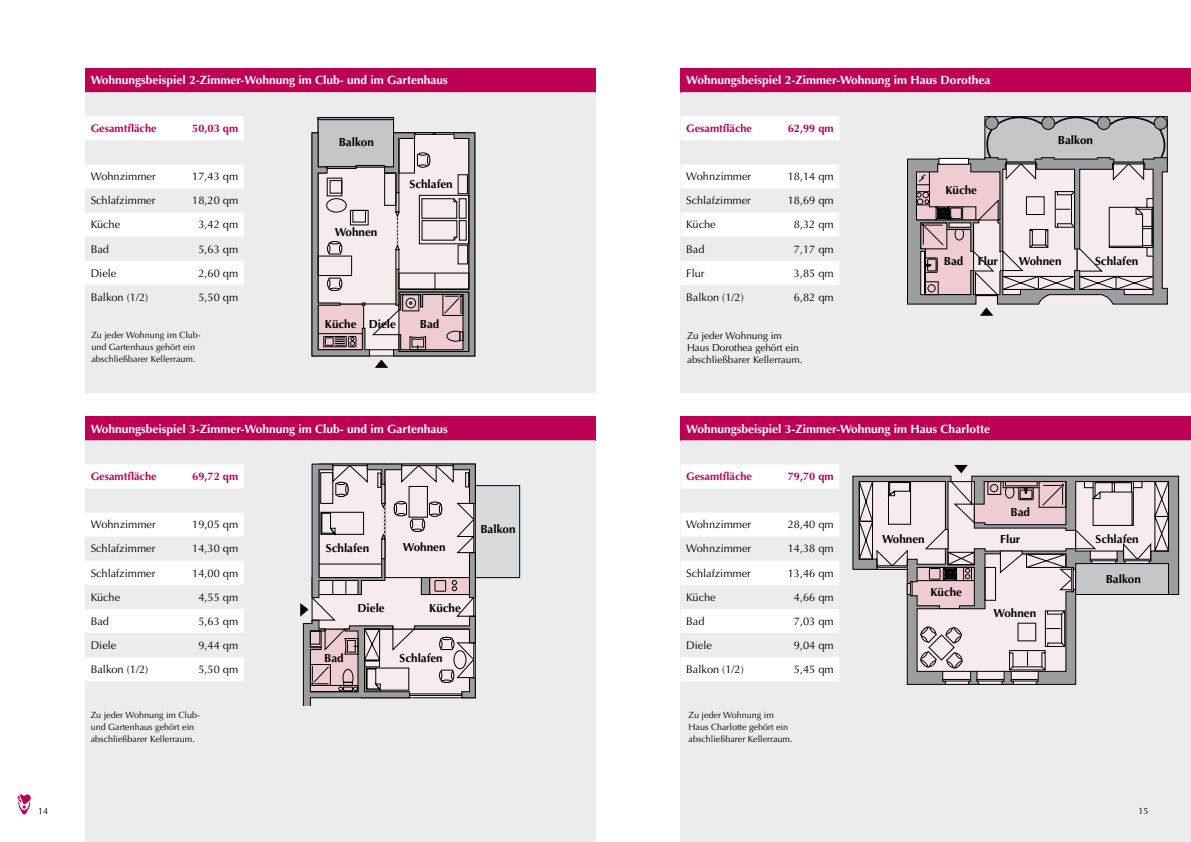
<style>
.page{position:relative;width:1191px;height:842px;background:#fff}
.page>*{position:absolute;margin:0;border:0;box-sizing:border-box;transform-origin:0 0}
.t1{font:700 12px "Optima LT Std";color:#fff}
.t2{font:700 11.7px "Optima";color:#000}
.t3{font:11px "Optima LT Std";color:#000}
.t4{font:700 11px "Optima LT Std";color:#be0055}
.t5{font:10px/12px "Optima LT Std";color:#000}
.t6{font:9px/12px "Optima LT Std";color:#000}
</style>
<div class="page">
<div style="left:680px;top:68px;width:511px;height:325px;background:#ececed"></div>
<div style="left:680px;top:68px;width:511px;height:24px;background:#be0055"></div>
<svg style="left:680px;top:92px;width:511px;height:213px"></svg>
<svg style="left:680px;top:116px;width:159px;height:169px"></svg>
<div style="left:85px;top:416px;width:510px;height:426px;background:#ececed"></div>
<div style="left:85px;top:416px;width:510px;height:24px;background:#be0055"></div>
<svg style="left:85px;top:440px;width:510px;height:259px"></svg>
<svg style="left:85px;top:464px;width:159px;height:217px"></svg>
<div style="left:85px;top:68px;width:510px;height:325px;background:#ececed"></div>
<div style="left:85px;top:68px;width:510px;height:24px;background:#be0055"></div>
<svg style="left:85px;top:92px;width:510px;height:255px"></svg>
<svg style="left:85px;top:116px;width:159px;height:169px"></svg>
<div style="left:680px;top:416px;width:511px;height:426px;background:#ececed"></div>
<div style="left:680px;top:416px;width:511px;height:24px;background:#be0055"></div>
<svg style="left:680px;top:440px;width:511px;height:155px"></svg>
<svg style="left:680px;top:464px;width:159px;height:217px"></svg>
<svg style="left:312px;top:117px;width:163px;height:251px"></svg>
<svg style="left:907px;top:115px;width:260px;height:201px"></svg>
<svg style="left:852px;top:476px;width:327px;height:119px"></svg>
<svg style="left:859px;top:481px;width:309px;height:204px"></svg>
<svg style="left:954px;top:465px;width:13px;height:8px"></svg>
<div style="left:475px;top:486px;width:44px;height:92px;background:#d9dadb"></div>
<div style="left:475px;top:485px;width:45px;height:93px;border:1px solid #000"></div>
<svg style="left:300px;top:464px;width:175px;height:242px"></svg>
<div style="left:381px;top:484px;width:4px;height:19px;border:1px solid #000"></div>
<svg style="left:18px;top:794px;width:13px;height:20px"></svg>
<p class="t1" style="left:91px;top:73px;width:359px">Wohnungsbeispiel 2-Zimmer-Wohnung im Club- und im Gartenhaus</p>
<p class="t4" style="left:91px;top:122px;width:67px">Gesamtfläche</p>
<p class="t4" style="left:192px;top:122px;width:47px">50,03 qm</p>
<p class="t3" style="left:91px;top:170px;width:66px">Wohnzimmer</p>
<p class="t3" style="left:192px;top:170px;width:47px">17,43 qm</p>
<p class="t3" style="left:91px;top:194px;width:66px">Schlafzimmer</p>
<p class="t3" style="left:192px;top:194px;width:47px">18,20 qm</p>
<p class="t3" style="left:91px;top:218px;width:31px">Küche</p>
<p class="t3" style="left:198px;top:218px;width:41px">3,42 qm</p>
<p class="t3" style="left:91px;top:242px;width:20px">Bad</p>
<p class="t3" style="left:198px;top:242px;width:41px">5,63 qm</p>
<p class="t3" style="left:91px;top:266px;width:27px">Diele</p>
<p class="t3" style="left:198px;top:266px;width:41px">2,60 qm</p>
<p class="t3" style="left:91px;top:291px;width:59px">Balkon (1/2)</p>
<p class="t3" style="left:198px;top:291px;width:41px">5,50 qm</p>
<p class="t6" style="left:91px;top:329px;width:111px">Zu jeder Wohnung im Club&shy;und Gartenhaus gehört ein abschließbarer Kellerraum.</p>
<p class="t2" style="left:339px;top:135px;width:37px">Balkon</p>
<p class="t2" style="left:409px;top:177px;width:45px">Schlafen</p>
<p class="t2" style="left:335px;top:226px;width:44px">Wohnen</p>
<p class="t2" style="left:325px;top:317px;width:73px">Küche Diele</p>
<p class="t2" style="left:420px;top:317px;width:21px">Bad</p>
<p class="t1" style="left:91px;top:422px;width:359px">Wohnungsbeispiel 3-Zimmer-Wohnung im Club- und im Gartenhaus</p>
<p class="t4" style="left:91px;top:470px;width:67px">Gesamtfläche</p>
<p class="t4" style="left:192px;top:470px;width:47px">69,72 qm</p>
<p class="t3" style="left:91px;top:518px;width:66px">Wohnzimmer</p>
<p class="t3" style="left:192px;top:518px;width:47px">19,05 qm</p>
<p class="t3" style="left:91px;top:542px;width:66px">Schlafzimmer</p>
<p class="t3" style="left:192px;top:542px;width:47px">14,30 qm</p>
<p class="t3" style="left:91px;top:566px;width:66px">Schlafzimmer</p>
<p class="t3" style="left:192px;top:566px;width:47px">14,00 qm</p>
<p class="t3" style="left:91px;top:590px;width:31px">Küche</p>
<p class="t3" style="left:198px;top:590px;width:41px">4,55 qm</p>
<p class="t3" style="left:91px;top:615px;width:20px">Bad</p>
<p class="t3" style="left:198px;top:615px;width:41px">5,63 qm</p>
<p class="t3" style="left:91px;top:639px;width:27px">Diele</p>
<p class="t3" style="left:198px;top:639px;width:41px">9,44 qm</p>
<p class="t3" style="left:91px;top:663px;width:59px">Balkon (1/2)</p>
<p class="t3" style="left:198px;top:663px;width:41px">5,50 qm</p>
<p class="t2" style="left:326px;top:541px;width:45px">Schlafen</p>
<p class="t2" style="left:403px;top:540px;width:44px">Wohnen</p>
<p class="t2" style="left:357px;top:601px;width:29px">Diele</p>
<p class="t2" style="left:429px;top:601px;width:33px">Küche</p>
<p class="t2" style="left:324px;top:651px;width:21px">Bad</p>
<p class="t2" style="left:399px;top:651px;width:45px">Schlafen</p>
<p class="t6" style="left:91px;top:709px;width:111px">Zu jeder Wohnung im Club&shy;und Gartenhaus gehört ein abschließbarer Kellerraum.</p>
<p class="t2" style="left:480px;top:522px;width:37px">Balkon</p>
<p class="t1" style="left:686px;top:73px;width:306px">Wohnungsbeispiel 2-Zimmer-Wohnung im Haus Dorothea</p>
<p class="t4" style="left:686px;top:122px;width:67px">Gesamtfläche</p>
<p class="t4" style="left:788px;top:122px;width:47px">62,99 qm</p>
<p class="t3" style="left:686px;top:170px;width:66px">Wohnzimmer</p>
<p class="t3" style="left:788px;top:170px;width:47px">18,14 qm</p>
<p class="t3" style="left:686px;top:194px;width:66px">Schlafzimmer</p>
<p class="t3" style="left:788px;top:194px;width:47px">18,69 qm</p>
<p class="t3" style="left:686px;top:218px;width:31px">Küche</p>
<p class="t3" style="left:794px;top:218px;width:41px">8,32 qm</p>
<p class="t3" style="left:686px;top:242px;width:20px">Bad</p>
<p class="t3" style="left:794px;top:242px;width:41px">7,17 qm</p>
<p class="t3" style="left:686px;top:266px;width:20px">Flur</p>
<p class="t3" style="left:794px;top:266px;width:41px">3,85 qm</p>
<p class="t3" style="left:686px;top:291px;width:59px">Balkon (1/2)</p>
<p class="t3" style="left:794px;top:291px;width:41px">6,82 qm</p>
<p class="t5" style="left:687px;top:330px;width:117px">Zu jeder Wohnung im<br>Haus Dorothea gehört ein abschließbarer Kellerraum.</p>
<p class="t2" style="left:945px;top:183px;width:33px">Küche</p>
<p class="t2" style="left:944px;top:254px;width:21px">Bad</p>
<p class="t2" style="left:978px;top:254px;width:22px">Flur</p>
<p class="t2" style="left:1058px;top:134px;width:37px">Balkon</p>
<p class="t2" style="left:1019px;top:254px;width:44px">Wohnen</p>
<p class="t2" style="left:1095px;top:254px;width:45px">Schlafen</p>
<p class="t1" style="left:686px;top:422px;width:305px">Wohnungsbeispiel 3-Zimmer-Wohnung im Haus Charlotte</p>
<p class="t4" style="left:686px;top:470px;width:67px">Gesamtfläche</p>
<p class="t4" style="left:788px;top:470px;width:47px">79,70 qm</p>
<p class="t3" style="left:686px;top:518px;width:66px">Wohnzimmer</p>
<p class="t3" style="left:788px;top:518px;width:47px">28,40 qm</p>
<p class="t3" style="left:686px;top:542px;width:66px">Wohnzimmer</p>
<p class="t3" style="left:788px;top:542px;width:47px">14,38 qm</p>
<p class="t3" style="left:686px;top:566px;width:66px">Schlafzimmer</p>
<p class="t3" style="left:788px;top:566px;width:47px">13,46 qm</p>
<p class="t3" style="left:686px;top:590px;width:31px">Küche</p>
<p class="t3" style="left:794px;top:590px;width:41px">4,66 qm</p>
<p class="t3" style="left:686px;top:615px;width:20px">Bad</p>
<p class="t3" style="left:794px;top:615px;width:41px">7,03 qm</p>
<p class="t3" style="left:686px;top:639px;width:27px">Diele</p>
<p class="t3" style="left:794px;top:639px;width:41px">9,04 qm</p>
<p class="t3" style="left:686px;top:663px;width:59px">Balkon (1/2)</p>
<p class="t3" style="left:794px;top:663px;width:41px">5,45 qm</p>
<p class="t6" style="left:688px;top:709px;width:106px">Zu jeder Wohnung im<br>Haus Charlotte gehört ein abschließbarer Kellerraum.</p>
<p class="t2" style="left:1010px;top:505px;width:21px">Bad</p>
<p class="t2" style="left:882px;top:532px;width:44px">Wohnen</p>
<p class="t2" style="left:1000px;top:532px;width:22px">Flur</p>
<p class="t2" style="left:930px;top:585px;width:33px">Küche</p>
<p class="t2" style="left:993px;top:606px;width:44px">Wohnen</p>
<p class="t2" style="left:1095px;top:532px;width:45px">Schlafen</p>
<p class="t2" style="left:1105px;top:572px;width:37px">Balkon</p>
<p class="t6" style="left:38px;top:805px;width:12px">14</p>
<p class="t6" style="left:1138px;top:805px;width:12px">15</p>
</div>
